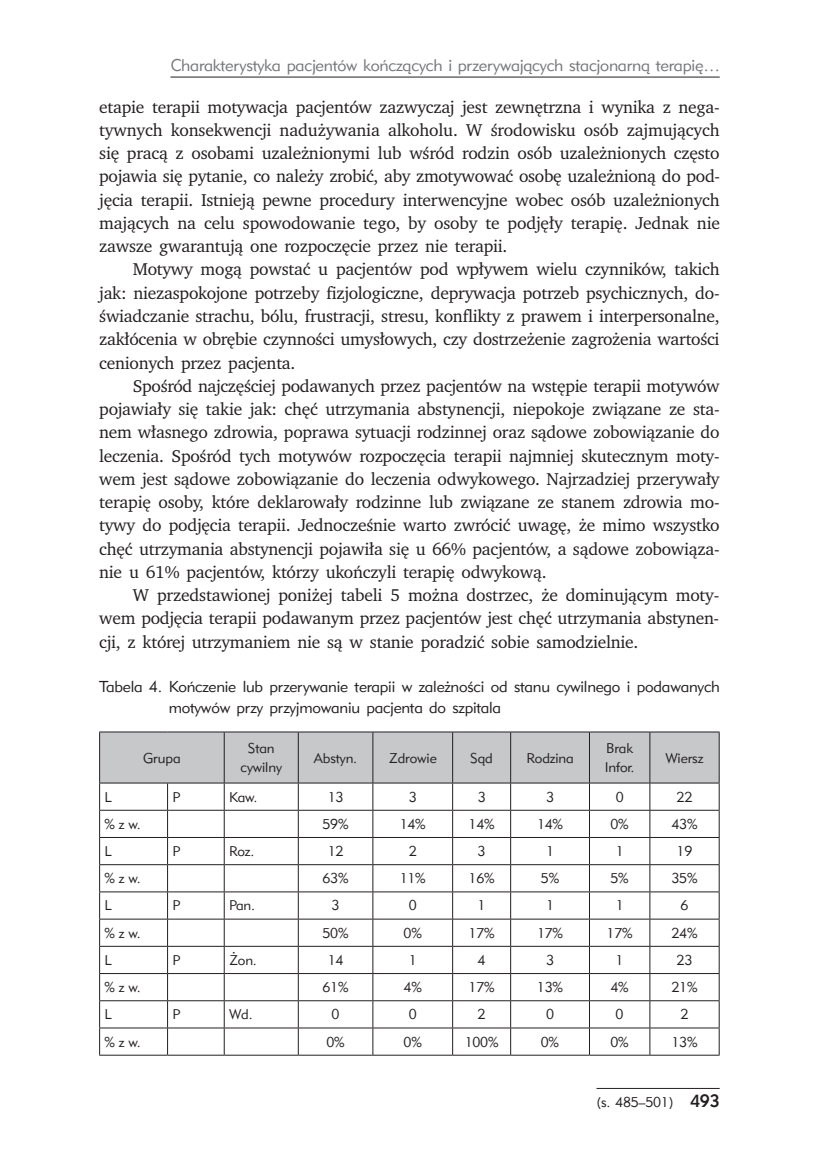
<style>
.page{position:relative;width:819px;height:1166px;background:#fff}
.page>*{position:absolute;margin:0;border:0;box-sizing:border-box;transform-origin:0 0}
.t1{font:17.5px/23.3px "Charter ITCPL";letter-spacing:-.015em;color:#231f20;text-align:justify}
.t2{font:16.62px "Geometric 415 Lt EU";letter-spacing:-.015em;color:#757679}
.t3{font:15.75px/21px "Geometric 415 Lt EU";letter-spacing:-.015em;color:#231f20}
.t4{font:14px/18.6px "Geometric 415 Lt EU";letter-spacing:-.01em;color:#231f20;text-align:center}
.s1{font-family:"Geometric 415 Md EU";font-size:17.5px}
</style>
<div class="page">
<hr style="left:170px;top:77px;width:549px;height:1px;background:#231f20">
<hr style="left:596px;top:1088px;width:123px;height:1px;background:#231f20">
<hr style="left:99px;top:1055px;width:68px;height:1px;background:#231f20">
<hr style="left:167px;top:1055px;width:57px;height:1px;background:#231f20">
<hr style="left:224px;top:1055px;width:74px;height:1px;background:#231f20">
<hr style="left:298px;top:1055px;width:75px;height:1px;background:#231f20">
<hr style="left:373px;top:1055px;width:79px;height:1px;background:#231f20">
<hr style="left:452px;top:1055px;width:58px;height:1px;background:#231f20">
<hr style="left:510px;top:1055px;width:79px;height:1px;background:#231f20">
<hr style="left:589px;top:1055px;width:60px;height:1px;background:#231f20">
<hr style="left:649px;top:1055px;width:70px;height:1px;background:#231f20">
<svg style="left:99px;top:732px;width:620px;height:323px"></svg>
<hr style="left:99px;top:731px;width:68px;height:1px;background:#231f20">
<hr style="left:99px;top:732px;width:1px;height:51px;background:#231f20">
<hr style="left:167px;top:731px;width:57px;height:1px;background:#231f20">
<hr style="left:224px;top:731px;width:74px;height:1px;background:#231f20">
<hr style="left:298px;top:731px;width:75px;height:1px;background:#231f20">
<hr style="left:373px;top:731px;width:79px;height:1px;background:#231f20">
<hr style="left:452px;top:731px;width:58px;height:1px;background:#231f20">
<hr style="left:510px;top:731px;width:79px;height:1px;background:#231f20">
<hr style="left:589px;top:731px;width:60px;height:1px;background:#231f20">
<hr style="left:649px;top:731px;width:70px;height:1px;background:#231f20">
<hr style="left:718px;top:732px;width:1px;height:51px;background:#231f20">
<hr style="left:99px;top:783px;width:68px;height:1px;background:#231f20">
<hr style="left:167px;top:783px;width:57px;height:1px;background:#231f20">
<hr style="left:224px;top:783px;width:74px;height:1px;background:#231f20">
<hr style="left:298px;top:783px;width:75px;height:1px;background:#231f20">
<hr style="left:373px;top:783px;width:79px;height:1px;background:#231f20">
<hr style="left:452px;top:783px;width:58px;height:1px;background:#231f20">
<hr style="left:510px;top:783px;width:79px;height:1px;background:#231f20">
<hr style="left:589px;top:783px;width:60px;height:1px;background:#231f20">
<hr style="left:649px;top:783px;width:70px;height:1px;background:#231f20">
<p class="t2" style="left:171px;top:55px;width:550px">Charakterystyka pacjentów kończących i przerywających stacjonarną terapię…</p>
<p class="t1" style="left:99px;top:95px;width:622px">etapie terapii motywacja pacjentów zazwyczaj jest zewnętrzna i wynika z nega&shy;tywnych konsekwencji nadużywania alkoholu. W środowisku osób zajmujących się pracą z osobami uzależnionymi lub wśród rodzin osób uzależnionych często pojawia się pytanie, co należy zrobić, aby zmotywować osobę uzależnioną do pod&shy;jęcia terapii. Istnieją pewne procedury interwencyjne wobec osób uzależnionych mających na celu spowodowanie tego, by osoby te podjęły terapię. Jednak nie zawsze gwarantują one rozpoczęcie przez nie terapii.</p>
<p class="t1" style="left:99px;top:257px;width:622px;text-indent:34px">Motywy mogą powstać u pacjentów pod wpływem wielu czynników, takich jak: niezaspokojone potrzeby fizjologiczne, deprywacja potrzeb psychicznych, do&shy;świadczanie strachu, bólu, frustracji, stresu, konflikty z prawem i interpersonalne, zakłócenia w obrębie czynności umysłowych, czy dostrzeżenie zagrożenia wartości cenionych przez pacjenta.</p>
<p class="t1" style="left:99px;top:374px;width:622px;text-indent:34px">Spośród najczęściej podawanych przez pacjentów na wstępie terapii motywów pojawiały się takie jak: chęć utrzymania abstynencji, niepokoje związane ze sta&shy;nem własnego zdrowia, poprawa sytuacji rodzinnej oraz sądowe zobowiązanie do leczenia. Spośród tych motywów rozpoczęcia terapii najmniej skutecznym moty&shy;wem jest sądowe zobowiązanie do leczenia odwykowego. Najrzadziej przerywały terapię osoby, które deklarowały rodzinne lub związane ze stanem zdrowia mo&shy;tywy do podjęcia terapii. Jednocześnie warto zwrócić uwagę, że mimo wszystko chęć utrzymania abstynencji pojawiła się u 66% pacjentów, a sądowe zobowiąza&shy;nie u 61% pacjentów, którzy ukończyli terapię odwykową.</p>
<p class="t1" style="left:99px;top:583px;width:621px;text-indent:34px">W przedstawionej poniżej tabeli 5 można dostrzec, że dominującym moty&shy;wem podjęcia terapii podawanym przez pacjentów jest chęć utrzymania abstynen&shy;cji, z której utrzymaniem nie są w stanie poradzić sobie samodzielnie.</p>
<p class="t3" style="left:169px;top:676px;width:552px;text-indent:-69px">Tabela 4. Kończenie lub przerywanie terapii w zależności od stanu cywilnego i podawanych motywów przy przyjmowaniu pacjenta do szpitala</p>
<p class="t4" style="left:143px;top:748px;width:39px">Grupa</p>
<p class="t4" style="left:240px;top:739px;width:43px">Stan cywilny</p>
<p class="t4" style="left:314px;top:748px;width:45px">Abstyn.</p>
<p class="t4" style="left:388px;top:748px;width:50px">Zdrowie</p>
<p class="t4" style="left:470px;top:748px;width:24px">Sąd</p>
<p class="t4" style="left:526px;top:748px;width:49px">Rodzina</p>
<p class="t4" style="left:604px;top:739px;width:31px;text-align:left">Brak<br>Infor.</p>
<p class="t4" style="left:665px;top:748px;width:39px">Wiersz</p>
<p class="t4" style="left:104px;top:788px;width:9px">L</p>
<p class="t4" style="left:172px;top:788px;width:10px">P</p>
<p class="t4" style="left:229px;top:788px;width:30px">Kaw.</p>
<p class="t4" style="left:328px;top:788px;width:17px">13</p>
<p class="t4" style="left:409px;top:788px;width:9px">3</p>
<p class="t4" style="left:477px;top:788px;width:9px">3</p>
<p class="t4" style="left:546px;top:788px;width:9px">3</p>
<p class="t4" style="left:615px;top:788px;width:9px">0</p>
<p class="t4" style="left:676px;top:788px;width:17px">22</p>
<p class="t4" style="left:104px;top:815px;width:38px">% z w.</p>
<p class="t4" style="left:322px;top:815px;width:28px">59%</p>
<p class="t4" style="left:399px;top:815px;width:28px">14%</p>
<p class="t4" style="left:468px;top:815px;width:28px">14%</p>
<p class="t4" style="left:537px;top:815px;width:28px">14%</p>
<p class="t4" style="left:610px;top:815px;width:20px">0%</p>
<p class="t4" style="left:671px;top:815px;width:28px">43%</p>
<p class="t4" style="left:104px;top:842px;width:9px">L</p>
<p class="t4" style="left:172px;top:842px;width:10px">P</p>
<p class="t4" style="left:229px;top:842px;width:27px">Roz.</p>
<p class="t4" style="left:328px;top:842px;width:17px">12</p>
<p class="t4" style="left:409px;top:842px;width:9px">2</p>
<p class="t4" style="left:477px;top:842px;width:9px">3</p>
<p class="t4" style="left:546px;top:842px;width:9px">1</p>
<p class="t4" style="left:615px;top:842px;width:9px">1</p>
<p class="t4" style="left:676px;top:842px;width:17px">19</p>
<p class="t4" style="left:104px;top:869px;width:38px">% z w.</p>
<p class="t4" style="left:322px;top:869px;width:28px">63%</p>
<p class="t4" style="left:399px;top:869px;width:28px">11%</p>
<p class="t4" style="left:468px;top:869px;width:28px">16%</p>
<p class="t4" style="left:541px;top:869px;width:20px">5%</p>
<p class="t4" style="left:610px;top:869px;width:20px">5%</p>
<p class="t4" style="left:671px;top:869px;width:28px">35%</p>
<p class="t4" style="left:104px;top:896px;width:9px">L</p>
<p class="t4" style="left:172px;top:896px;width:10px">P</p>
<p class="t4" style="left:229px;top:896px;width:28px">Pan.</p>
<p class="t4" style="left:331px;top:896px;width:9px">3</p>
<p class="t4" style="left:409px;top:896px;width:9px">0</p>
<p class="t4" style="left:477px;top:896px;width:9px">1</p>
<p class="t4" style="left:546px;top:896px;width:9px">1</p>
<p class="t4" style="left:615px;top:896px;width:9px">1</p>
<p class="t4" style="left:680px;top:896px;width:9px">6</p>
<p class="t4" style="left:104px;top:924px;width:38px">% z w.</p>
<p class="t4" style="left:322px;top:924px;width:28px">50%</p>
<p class="t4" style="left:403px;top:924px;width:20px">0%</p>
<p class="t4" style="left:468px;top:924px;width:28px">17%</p>
<p class="t4" style="left:537px;top:924px;width:28px">17%</p>
<p class="t4" style="left:606px;top:924px;width:28px">17%</p>
<p class="t4" style="left:671px;top:924px;width:28px">24%</p>
<p class="t4" style="left:104px;top:951px;width:9px">L</p>
<p class="t4" style="left:172px;top:951px;width:10px">P</p>
<p class="t4" style="left:229px;top:951px;width:29px">Żon.</p>
<p class="t4" style="left:327px;top:951px;width:17px">14</p>
<p class="t4" style="left:408px;top:951px;width:9px">1</p>
<p class="t4" style="left:477px;top:951px;width:9px">4</p>
<p class="t4" style="left:546px;top:951px;width:9px">3</p>
<p class="t4" style="left:615px;top:951px;width:9px">1</p>
<p class="t4" style="left:676px;top:951px;width:17px">23</p>
<p class="t4" style="left:104px;top:978px;width:38px">% z w.</p>
<p class="t4" style="left:322px;top:978px;width:28px">61%</p>
<p class="t4" style="left:403px;top:978px;width:20px">4%</p>
<p class="t4" style="left:468px;top:978px;width:28px">17%</p>
<p class="t4" style="left:537px;top:978px;width:28px">13%</p>
<p class="t4" style="left:610px;top:978px;width:20px">4%</p>
<p class="t4" style="left:671px;top:978px;width:28px">21%</p>
<p class="t4" style="left:104px;top:1005px;width:9px">L</p>
<p class="t4" style="left:172px;top:1005px;width:10px">P</p>
<p class="t4" style="left:229px;top:1005px;width:25px">Wd.</p>
<p class="t4" style="left:331px;top:1005px;width:9px">0</p>
<p class="t4" style="left:408px;top:1005px;width:9px">0</p>
<p class="t4" style="left:477px;top:1005px;width:9px">2</p>
<p class="t4" style="left:546px;top:1005px;width:9px">0</p>
<p class="t4" style="left:615px;top:1005px;width:9px">0</p>
<p class="t4" style="left:680px;top:1005px;width:9px">2</p>
<p class="t4" style="left:104px;top:1032px;width:38px">% z w.</p>
<p class="t4" style="left:326px;top:1032px;width:20px">0%</p>
<p class="t4" style="left:403px;top:1032px;width:20px">0%</p>
<p class="t4" style="left:464px;top:1032px;width:35px">100%</p>
<p class="t4" style="left:541px;top:1032px;width:20px">0%</p>
<p class="t4" style="left:610px;top:1032px;width:20px">0%</p>
<p class="t4" style="left:671px;top:1032px;width:28px">13%</p>
<p class="t4" style="left:596px;top:1093px;width:124px">(s. 485–501) <span class="s1">493</span></p>
</div>
